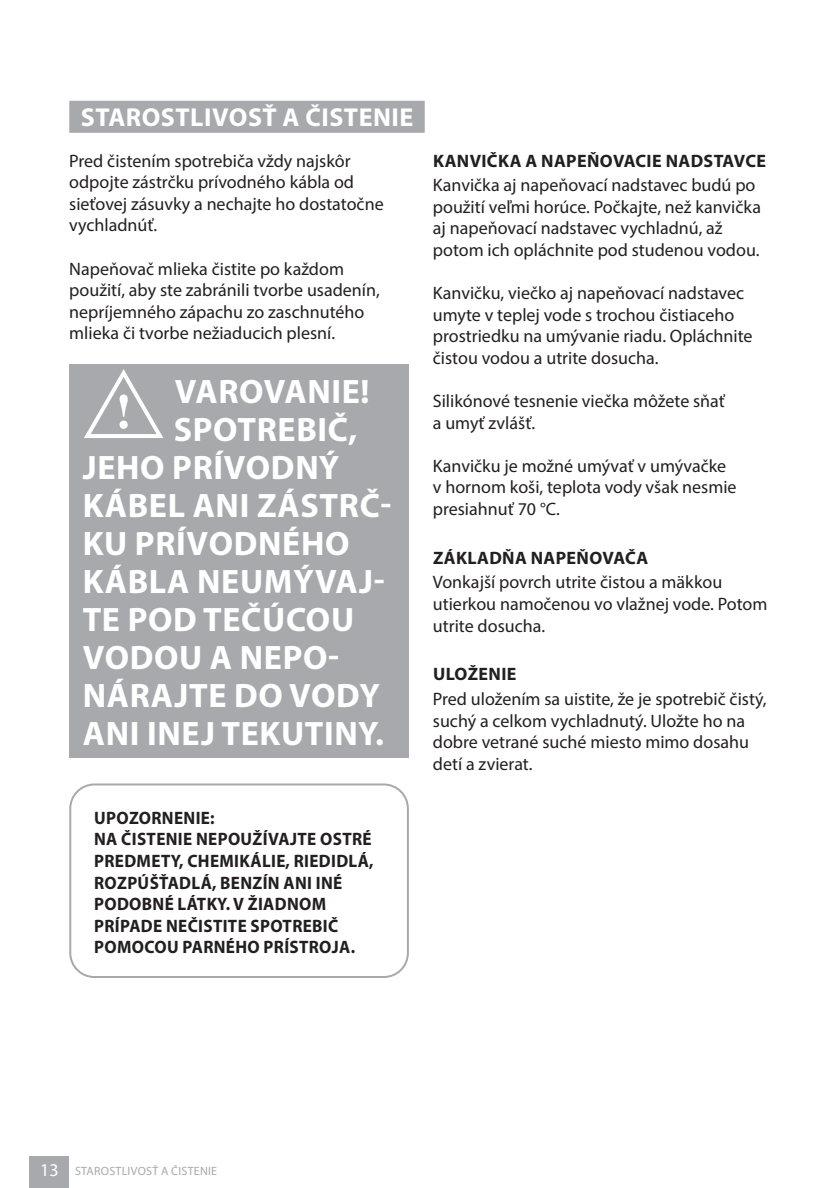
<style>
.page{position:relative;width:840px;height:1188px;background:#fff}
.page>*{position:absolute;margin:0;border:0;box-sizing:border-box;transform-origin:0 0}
.t1{font:700 34px "Myriad Pro";letter-spacing:.02em;color:#fff}
.t2{font:700 26px "Myriad Pro";letter-spacing:.02em;color:#fff}
.t3{font:18px/21.6px "Myriad Pro";color:#231f20}
.t4{font:700 18px/21.6px "Myriad Pro";letter-spacing:.02em;color:#231f20;scale:.95 1}
.t5{font:700 18px "Myriad Pro";letter-spacing:.02em;color:#231f20}
.t6{font:12px "Myriad Pro";letter-spacing:.02em;color:#a8a9ad}
.s1{font-size:18px;color:#fff}
</style>
<div class="page">
<div style="left:30px;top:1156px;width:39px;height:32px;background:#a8a9ad"></div>
<div style="left:69px;top:101px;width:356px;height:32px;background:#a8a9ad"></div>
<div style="left:69px;top:364px;width:340px;height:394px;background:#a8a9ad"></div>
<svg style="left:84px;top:369px;width:80px;height:69px"></svg>
<div style="left:69px;top:783px;width:340px;height:195px;border:2px solid #a8a9ad;border-radius:24px"></div>
<h2 class="t2" style="left:81px;top:101px;width:334px">STAROSTLIVOSŤ A ČISTENIE</h2>
<p class="t3" style="left:69px;top:149px;width:316px">Pred čistením spotrebiča vždy najskôr odpojte zástrčku prívodného kábla od sieťovej zásuvky a nechajte ho dostatočne vychladnúť.</p>
<p class="t3" style="left:69px;top:257px;width:312px">Napeňovač mlieka čistite po každom použití, aby ste zabránili tvorbe usadenín, nepríjemného zápachu zo zaschnutého mlieka či tvorbe nežiaducich plesní.</p>
<h1 class="t1" style="left:175px;top:369px;width:196px">VAROVANIE!</h1>
<h1 class="t1" style="left:174px;top:407px;width:185px">SPOTREBIČ,</h1>
<h1 class="t1" style="left:83px;top:445px;width:258px">JEHO PRÍVODNÝ</h1>
<h1 class="t1" style="left:83px;top:483px;width:310px">KÁBEL ANI ZÁSTRČ-</h1>
<h1 class="t1" style="left:83px;top:521px;width:268px">KU PRÍVODNÉHO</h1>
<h1 class="t1" style="left:83px;top:559px;width:303px">KÁBLA NEUMÝVAJ-</h1>
<h1 class="t1" style="left:83px;top:597px;width:273px">TE POD TEČÚCOU</h1>
<h1 class="t1" style="left:83px;top:635px;width:258px">VODOU A NEPO-</h1>
<h1 class="t1" style="left:83px;top:673px;width:299px">NÁRAJTE DO VODY</h1>
<h1 class="t1" style="left:83px;top:711px;width:303px">ANI INEJ TEKUTINY.</h1>
<p class="t4" style="left:94px;top:806px;width:296px">UPOZORNENIE:<br>NA ČISTENIE NEPOUŽÍVAJTE OSTRÉ<br>PREDMETY, CHEMIKÁLIE, RIEDIDLÁ,<br>ROZPÚŠŤADLÁ, BENZÍN ANI INÉ<br>PODOBNÉ LÁTKY. V ŽIADNOM<br>PRÍPADE NEČISTITE SPOTREBIČ<br>POMOCOU PARNÉHO PRÍSTROJA.</p>
<p class="t5" style="left:433px;top:149px;width:334px">KANVIČKA A NAPEŇOVACIE NADSTAVCE</p>
<p class="t3" style="left:433px;top:174px;width:330px">Kanvička aj napeňovací nadstavec budú po použití veľmi horúce. Počkajte, než kanvička aj napeňovací nadstavec vychladnú, až potom ich opláchnite pod studenou vodou.</p>
<p class="t3" style="left:433px;top:282px;width:321px">Kanvičku, viečko aj napeňovací nadstavec umyte v teplej vode s trochou čistiaceho prostriedku na umývanie riadu. Opláchnite čistou vodou a utrite dosucha.</p>
<p class="t3" style="left:433px;top:390px;width:294px">Silikónové tesnenie viečka môžete sňať a umyť zvlášť.</p>
<p class="t3" style="left:433px;top:455px;width:305px">Kanvičku je možné umývať v umývačke v hornom koši, teplota vody však nesmie presiahnuť 70 °C.</p>
<p class="t5" style="left:433px;top:546px;width:217px">ZÁKLADŇA NAPEŇOVAČA</p>
<p class="t3" style="left:433px;top:571px;width:336px">Vonkajší povrch utrite čistou a mäkkou utierkou namočenou vo vlažnej vode. Potom utrite dosucha.</p>
<p class="t5" style="left:433px;top:662px;width:85px">ULOŽENIE</p>
<p class="t3" style="left:433px;top:688px;width:335px">Pred uložením sa uistite, že je spotrebič čistý, suchý a celkom vychladnutý. Uložte ho na dobre vetrané suché miesto mimo dosahu detí a zvierat.</p>
<p class="t6" style="left:40px;top:1164px;width:178px"><span class="s1">13</span> STAROSTLIVOSŤ A ČISTENIE</p>
</div>
